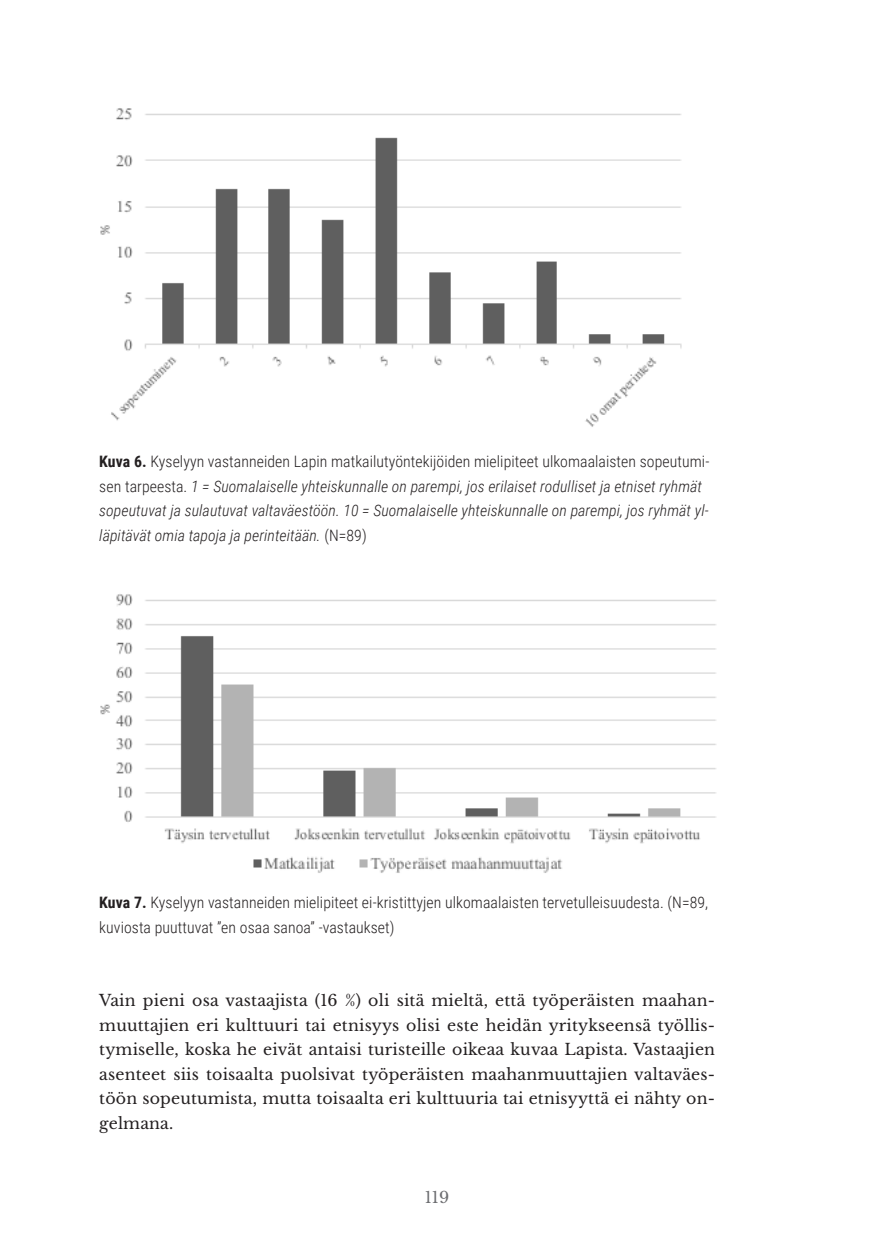
<style>
.page{position:relative;width:874px;height:1241px;background:#fff}
.page>*{position:absolute;margin:0;border:0;box-sizing:border-box;transform-origin:0 0}
.leipäteksti{font:15.75px/24.5px "Libre Baskerville";letter-spacing:.01em;color:#231f20;text-align:justify}
.kuvateksti{font:italic 300 15.75px/24.5px "Roboto Condensed";letter-spacing:.005em;color:#231f20}
.kuvateksti-2{font:15.75px/24.5px "Roboto Condensed Light 2";letter-spacing:.005em;color:#231f20}
.t1{font:15.75px "Libre Baskerville";color:#6c6d70}
.s1{font-weight:700;font-style:normal}
.s2{font-family:"Roboto Condensed Light 2";font-weight:400;font-style:normal}
.s3{font-family:"Roboto Condensed";font-weight:700}
</style>
<div class="page">
<img style="left:100px;top:108px;width:582px;height:319px">
<img style="left:100px;top:594px;width:617px;height:279px">
<p class="kuvateksti" style="left:99px;top:448px;width:611px"><span class="s1">Kuva 6.</span> <span class="s2">Kyselyyn vastanneiden Lapin matkailutyöntekijöiden mielipiteet ulkomaalaisten sopeutumi&shy;sen tarpeesta.</span> 1 = Suomalaiselle yhteiskunnalle on parempi, jos erilaiset rodulliset ja etniset ryhmät sopeutuvat ja sulautuvat valtaväestöön. 10 = Suomalaiselle yhteiskunnalle on parempi, jos ryhmät yl&shy;läpitävät omia tapoja ja perinteitään. <span class="s2">(N=89)</span></p>
<p class="kuvateksti-2" style="left:99px;top:889px;width:610px"><span class="s3">Kuva 7.</span> Kyselyyn vastanneiden mielipiteet ei-kristittyjen ulkomaalaisten tervetulleisuudesta. (N=89, kuviosta puuttuvat ”en osaa sanoa” -vastaukset)</p>
<p class="leipäteksti" style="left:99px;top:988px;width:617px">Vain pieni osa vastaajista (16 %) oli sitä mieltä, että työperäisten maahan&shy;muuttajien eri kulttuuri tai etnisyys olisi este heidän yritykseensä työllis&shy;tymiselle, koska he eivät antaisi turisteille oikeaa kuvaa Lapista. Vastaajien asenteet siis toisaalta puolsivat työperäisten maahanmuuttajien valtaväes&shy;töön sopeutumista, mutta toisaalta eri kulttuuria tai etnisyyttä ei nähty on&shy;gelmana.</p>
<p class="t1" style="left:424px;top:1186px;width:26px">119</p>
</div>
